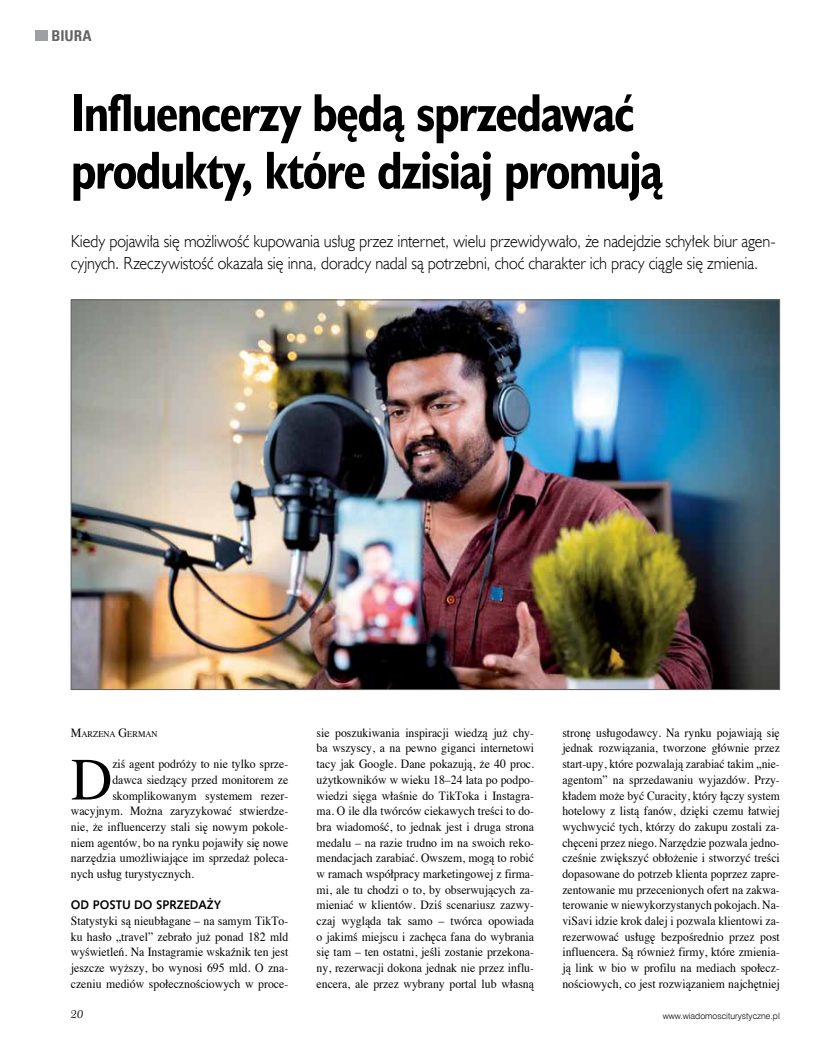
<style>
.page{position:relative;width:833px;height:1053px;background:#fff}
.page>*{position:absolute;margin:0;border:0;box-sizing:border-box;transform-origin:0 0}
.t1{font:59.88px "Times";color:#000;scale:.96 1}
.t2{font:700 53.75px/57.5px "Humanst 521 Cn EU";color:#000;scale:.95 1}
.t3{font:17.5px/22.5px "Humanst 521 Lt EU";letter-spacing:-.005em;color:#000;scale:.93 1}
.t4{font:700 15px "Zurich Cn EU";color:#636466}
.t5{font:12.5px/15.6px "Times";color:#000;text-align:justify;scale:.94 1}
.t6{font:700 12.5px "Humanst 531 EU";color:#000;scale:.95 1}
.t7{font:italic 11.25px "Century 751 EU";color:#000}
.t8{font:8.75px "Swis 721 Lt EU";color:#000}
.t9{font:8.75px "Times";color:#000;scale:.96 1}
.s1{font-size:12.5px}
</style>
<div class="page">
<div style="left:35px;top:30px;width:13px;height:11px;background:#9d9fa2"></div>
<img style="left:73px;top:302px;width:704px;height:385px">
<p class="t4" style="left:52px;top:26px;width:41px">BIURA</p>
<h2 class="t2" style="left:71px;top:85px;width:625px">Influencerzy będą sprzedawać produkty, które dzisiaj promują</h2>
<h3 class="t3" style="left:71px;top:229px;width:759px">Kiedy pojawiła się możliwość kupowania usług przez internet, wielu przewidywało, że nadejdzie schyłek biur agen&shy;cyjnych. Rzeczywistość okazała się inna, doradcy nadal są potrzebni, choć charakter ich pracy ciągle się zmienia.</h3>
<p class="t9" style="left:71px;top:725px;width:92px"><span class="s1">M</span>ARZENA <span class="s1">G</span>ERMAN</p>
<h1 class="t1" style="left:71px;top:723px;width:45px">D</h1>
<p class="t5" style="left:112px;top:755px;width:189px">ziś agent podróży to nie tylko sprze-</p>
<p class="t5" style="left:112px;top:770px;width:189px">dawca siedzący przed monitorem ze</p>
<p class="t5" style="left:112px;top:786px;width:189px">skomplikowanym systemem rezer-</p>
<p class="t5" style="left:71px;top:802px;width:233px">wacyjnym. Można zaryzykować stwierdze-</p>
<p class="t5" style="left:71px;top:817px;width:233px">nie, że influencerzy stali się nowym pokole-</p>
<p class="t5" style="left:71px;top:833px;width:233px">niem agentów, bo na rynku pojawiły się nowe</p>
<p class="t5" style="left:71px;top:849px;width:233px">narzędzia umożliwiające im sprzedaż poleca-</p>
<p class="t5" style="left:71px;top:864px;width:132px">nych usług turystycznych.</p>
<p class="t6" style="left:71px;top:897px;width:160px">OD POSTU DO SPRZEDAŻY</p>
<p class="t5" style="left:71px;top:911px;width:233px">Statystyki są nieubłagane – na samym TikTo&shy;ku hasło „travel” zebrało już ponad 182 mld wyświetleń. Na Instagramie wskaźnik ten jest jeszcze wyższy, bo wynosi 695 mld. O zna&shy;czeniu mediów społecznościowych w proce-</p>
<p class="t5" style="left:317px;top:723px;width:233px">sie poszukiwania inspiracji wiedzą już chy&shy;ba wszyscy, a na pewno giganci internetowi tacy jak Google. Dane pokazują, że 40 proc. użytkowników w wieku 18–24 lata po podpo&shy;wiedzi sięga właśnie do TikToka i Instagra&shy;ma. O ile dla twórców ciekawych treści to do&shy;bra wiadomość, to jednak jest i druga strona medalu – na razie trudno im na swoich reko&shy;mendacjach zarabiać. Owszem, mogą to robić w ramach współpracy marketingowej z firma&shy;mi, ale tu chodzi o to, by obserwujących za&shy;mieniać w klientów. Dziś scenariusz zazwy&shy;czaj wygląda tak samo – twórca opowiada o jakimś miejscu i zachęca fana do wybrania się tam – ten ostatni, jeśli zostanie przekona&shy;ny, rezerwacji dokona jednak nie przez influ&shy;encera, ale przez wybrany portal lub własną</p>
<p class="t5" style="left:562px;top:723px;width:233px">stronę usługodawcy. Na rynku pojawiają się jednak rozwiązania, tworzone głównie przez start-upy, które pozwalają zarabiać takim „nie&shy;agentom” na sprzedawaniu wyjazdów. Przy&shy;kładem może być Curacity, który łączy system hotelowy z listą fanów, dzięki czemu łatwiej wychwycić tych, którzy do zakupu zostali za&shy;chęceni przez niego. Narzędzie pozwala jedno&shy;cześnie zwiększyć obłożenie i stworzyć treści dopasowane do potrzeb klienta poprzez zapre&shy;zentowanie mu przecenionych ofert na zakwa&shy;terowanie w niewykorzystanych pokojach. Na&shy;viSavi idzie krok dalej i pozwala klientowi za&shy;rezerwować usługę bezpośrednio przez post influencera. Są również firmy, które zmienia&shy;ją link w bio w profilu na mediach społecz&shy;nościowych, co jest rozwiązaniem najchętniej</p>
<p class="t7" style="left:71px;top:1007px;width:14px">20</p>
<p class="t8" style="left:663px;top:1010px;width:118px">www.wiadomosciturystyczne.pl</p>
</div>
